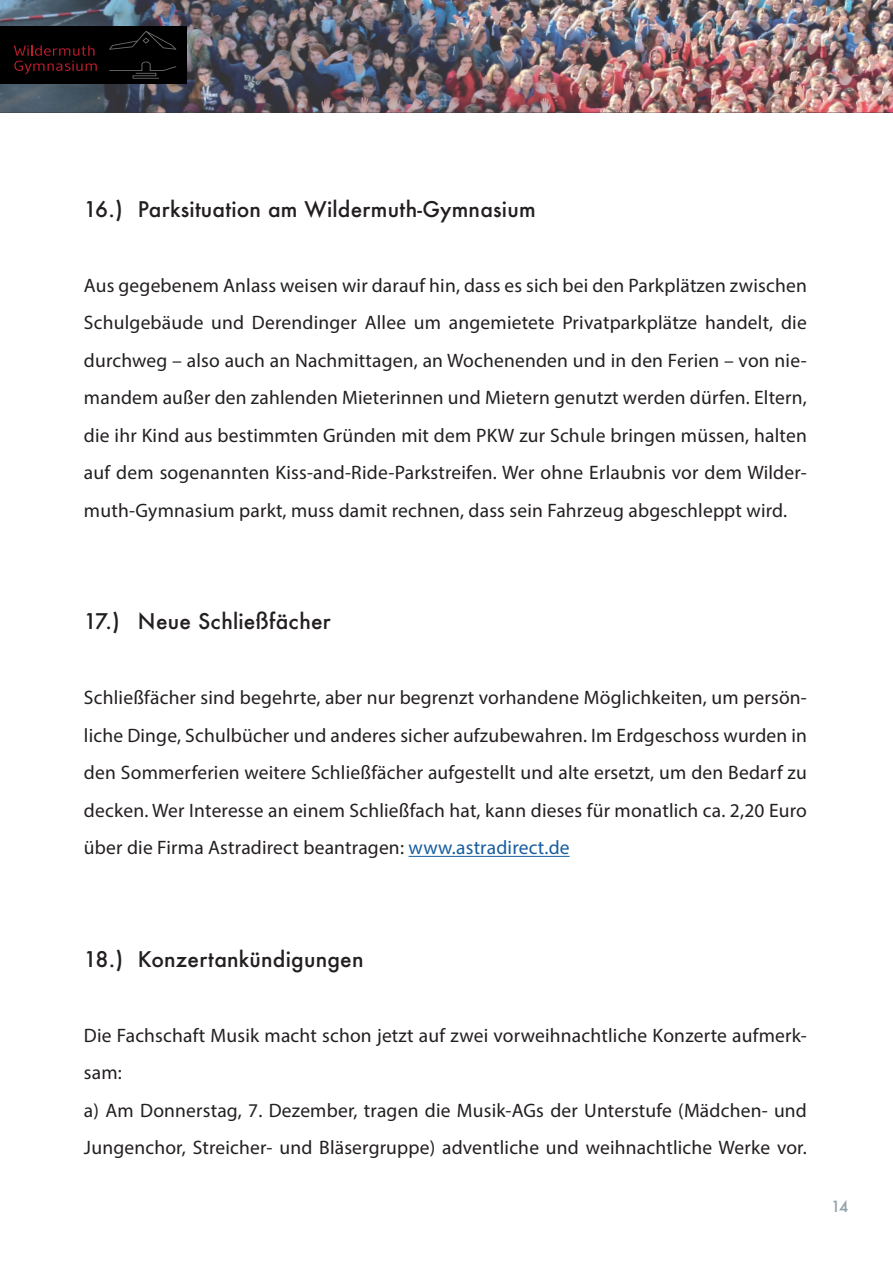
<style>
.page{position:relative;width:893px;height:1263px;background:#fff}
.page>*{position:absolute;margin:0;border:0;box-sizing:border-box;transform-origin:0 0}
.t1{font:500 21px "Futura";letter-spacing:.01em;color:#231f20}
.t2{font:19.5px/37.5px "Myriad Pro";letter-spacing:.01em;color:#231f20;text-align:justify}
.t3{font:500 15px "Futura";color:#93a1aa}
.s1{color:#175d9e}
</style>
<div class="page">
<hr style="left:409px;top:856px;width:161px;height:1px;background:#175d9e">
<img style="left:0;top:0;width:893px;height:113px">
<div style="left:0;top:26px;width:187px;height:57px;background:#000"></div>
<svg style="left:14px;top:46px;width:83px;height:28px"></svg>
<svg style="left:109px;top:62px;width:67px;height:17px"></svg>
<svg style="left:109px;top:31px;width:67px;height:19px"></svg>
<p class="t1" style="left:84px;top:195px;width:453px">16.) Parksituation am Wildermuth-Gymnasium</p>
<p class="t2" style="left:84px;top:266px;width:724px">Aus gegebenem Anlass weisen wir darauf hin, dass es sich bei den Parkplätzen zwischen Schulgebäude und Derendinger Allee um angemietete Privatparkplätze handelt, die durchweg – also auch an Nachmittagen, an Wochenenden und in den Ferien – von nie&shy;mandem außer den zahlenden Mieterinnen und Mietern genutzt werden dürfen. Eltern, die ihr Kind aus bestimmten Gründen mit dem PKW zur Schule bringen müssen, halten auf dem sogenannten Kiss-and-Ride-Parkstreifen. Wer ohne Erlaubnis vor dem Wilder&shy;muth-Gymnasium parkt, muss damit rechnen, dass sein Fahrzeug abgeschleppt wird.</p>
<p class="t1" style="left:84px;top:607px;width:248px">17.) Neue Schließfächer</p>
<p class="t2" style="left:84px;top:679px;width:724px">Schließfächer sind begehrte, aber nur begrenzt vorhandene Möglichkeiten, um persön&shy;liche Dinge, Schulbücher und anderes sicher aufzubewahren. Im Erdgeschoss wurden in den Sommerferien weitere Schließfächer aufgestellt und alte ersetzt, um den Bedarf zu decken. Wer Interesse an einem Schließfach hat, kann dieses für monatlich ca. 2,20 Euro über die Firma Astradirect beantragen: <span class="s1">www.astradirect.de</span></p>
<p class="t1" style="left:84px;top:945px;width:281px">18.) Konzertankündigungen</p>
<p class="t2" style="left:84px;top:1016px;width:724px;text-align:left">Die Fachschaft Musik macht schon jetzt auf zwei vorweihnachtliche Konzerte aufmerk&shy;sam:<br>a) Am Donnerstag, 7. Dezember, tragen die Musik-AGs der Unterstufe (Mädchen- und Jungenchor, Streicher- und Bläsergruppe) adventliche und weihnachtliche Werke vor.</p>
<p class="t3" style="left:831px;top:1196px;width:19px">14</p>
</div>
